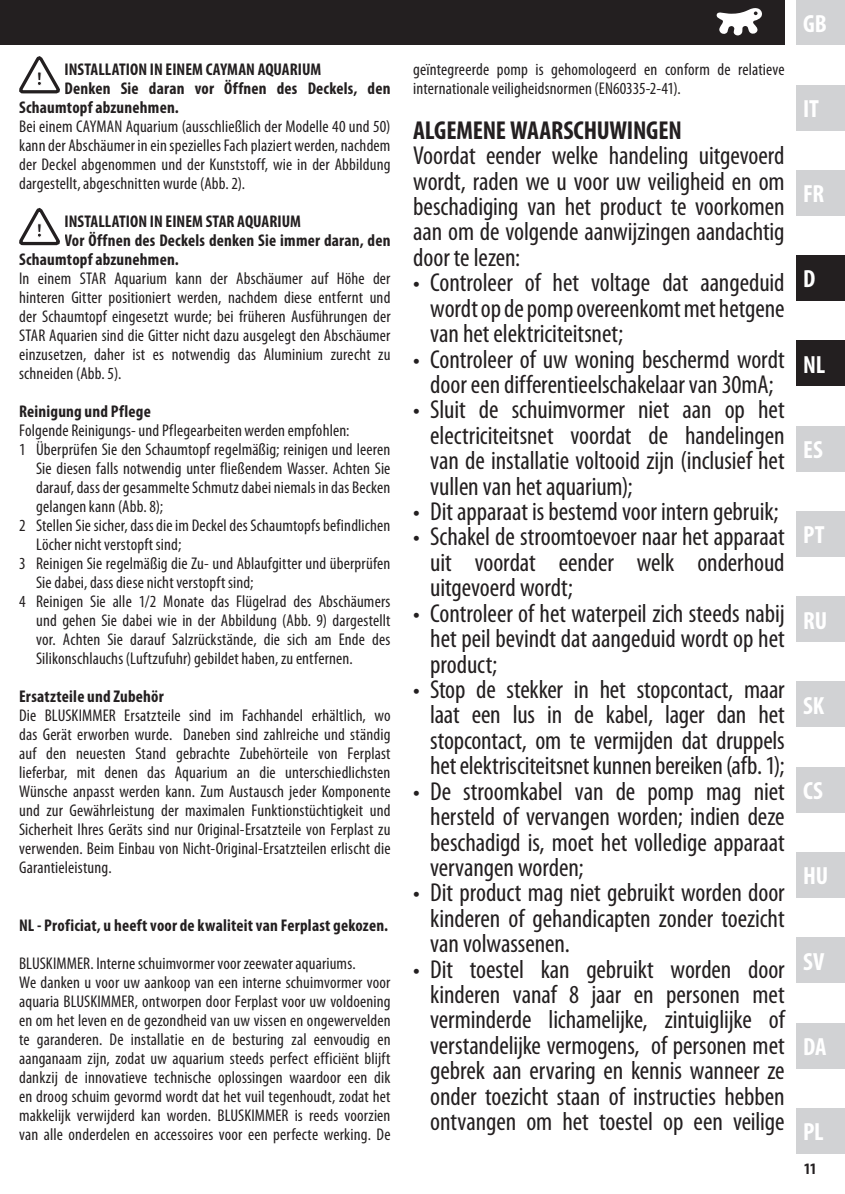
<style>
.page{position:relative;width:845px;height:1194px;background:#fff}
.page>*{position:absolute;margin:0;border:0;box-sizing:border-box;transform-origin:0 0}
.t1{font:condensed 26px/25.4px "Myriad Pro";letter-spacing:-.005em;color:#231f20;text-align:justify}
.t2{font:700 condensed 26px "Myriad Pro";letter-spacing:-.01em;color:#231f20}
.t3{font:700 condensed 25px "Myriad Pro";letter-spacing:-.005em;color:#fff}
.t4{font:condensed 17px/19px "Myriad Pro";letter-spacing:.01em;color:#231f20;text-align:justify}
.t5{font:700 condensed 17px "Myriad Pro";letter-spacing:.01em;color:#231f20}
.t6{font:700 condensed 16px "Myriad Pro";color:#231f20}
</style>
<div class="page">
<div style="left:796px;top:0;width:49px;height:45px;background:#d1d2d4"></div>
<div style="left:796px;top:1107px;width:49px;height:46px;background:#d1d2d4"></div>
<div style="left:796px;top:596px;width:49px;height:45px;background:#d1d2d4"></div>
<div style="left:796px;top:1022px;width:49px;height:46px;background:#d1d2d4"></div>
<div style="left:796px;top:937px;width:49px;height:45px;background:#d1d2d4"></div>
<div style="left:796px;top:852px;width:49px;height:45px;background:#d1d2d4"></div>
<div style="left:796px;top:767px;width:49px;height:45px;background:#d1d2d4"></div>
<div style="left:796px;top:681px;width:49px;height:46px;background:#d1d2d4"></div>
<div style="left:796px;top:426px;width:49px;height:45px;background:#d1d2d4"></div>
<div style="left:796px;top:511px;width:49px;height:45px;background:#d1d2d4"></div>
<div style="left:796px;top:340px;width:49px;height:46px;background:#231f20"></div>
<div style="left:796px;top:255px;width:49px;height:46px;background:#231f20"></div>
<div style="left:796px;top:170px;width:49px;height:45px;background:#d1d2d4"></div>
<div style="left:796px;top:85px;width:49px;height:45px;background:#d1d2d4"></div>
<div style="left:0;top:0;width:784px;height:45px;background:#231f20"></div>
<svg style="left:716px;top:8px;width:46px;height:28px"></svg>
<svg style="left:19px;top:207px;width:41px;height:39px"></svg>
<svg style="left:19px;top:56px;width:41px;height:38px"></svg>
<p class="t5" style="left:64px;top:58px;width:258px">INSTALLATION IN EINEM CAYMAN AQUARIUM</p>
<p class="t5" style="left:64px;top:77px;width:327px">Denken Sie daran vor Öffnen des Deckels, den</p>
<p class="t5" style="left:19px;top:96px;width:161px">Schaumtopf abzunehmen.</p>
<p class="t4" style="left:19px;top:116px;width:373px">Bei einem CAYMAN Aquarium (ausschließlich der Modelle 40 und 50) kann der Abschäumer in ein spezielles Fach plaziert werden, nachdem der Deckel abgenommen und der Kunststoff, wie in der Abbildung dargestellt, abgeschnitten wurde (Abb. 2).</p>
<p class="t5" style="left:64px;top:210px;width:238px">INSTALLATION IN EINEM STAR AQUARIUM</p>
<p class="t5" style="left:64px;top:229px;width:328px">Vor Öffnen des Deckels denken Sie immer daran, den</p>
<p class="t5" style="left:19px;top:248px;width:161px">Schaumtopf abzunehmen.</p>
<p class="t4" style="left:19px;top:268px;width:373px">In einem STAR Aquarium kann der Abschäumer auf Höhe der hinteren Gitter positioniert werden, nachdem diese entfernt und der Schaumtopf eingesetzt wurde; bei früheren Ausführungen der STAR Aquarien sind die Gitter nicht dazu ausgelegt den Abschäumer einzusetzen, daher ist es notwendig das Aluminium zurecht zu schneiden (Abb. 5).</p>
<p class="t5" style="left:19px;top:400px;width:133px">Reinigung und Pflege</p>
<p class="t4" style="left:19px;top:420px;width:332px">Folgende Reinigungs- und Pflegearbeiten werden empfohlen:</p>
<p class="t4" style="left:19px;top:439px;width:373px">1 Überprüfen Sie den Schaumtopf regelmäßig; reinigen und leeren</p>
<p class="t4" style="left:36px;top:458px;width:356px">Sie diesen falls notwendig unter fließendem Wasser. Achten Sie</p>
<p class="t4" style="left:36px;top:477px;width:356px">darauf, dass der gesammelte Schmutz dabei niemals in das Becken</p>
<p class="t4" style="left:36px;top:496px;width:129px">gelangen kann (Abb. 8);</p>
<p class="t4" style="left:19px;top:515px;width:373px">2 Stellen Sie sicher, dass die im Deckel des Schaumtopfs befindlichen</p>
<p class="t4" style="left:36px;top:534px;width:147px">Löcher nicht verstopft sind;</p>
<p class="t4" style="left:19px;top:553px;width:373px">3 Reinigen Sie regelmäßig die Zu- und Ablaufgitter und überprüfen</p>
<p class="t4" style="left:36px;top:572px;width:219px">Sie dabei, dass diese nicht verstopft sind;</p>
<p class="t4" style="left:19px;top:592px;width:373px">4 Reinigen Sie alle 1/2 Monate das Flügelrad des Abschäumers</p>
<p class="t4" style="left:36px;top:611px;width:356px">und gehen Sie dabei wie in der Abbildung (Abb. 9) dargestellt</p>
<p class="t4" style="left:36px;top:630px;width:356px">vor. Achten Sie darauf Salzrückstände, die sich am Ende des</p>
<p class="t4" style="left:36px;top:649px;width:318px">Silikonschlauchs (Luftzufuhr) gebildet haben, zu entfernen.</p>
<p class="t5" style="left:19px;top:686px;width:146px">Ersatzteile und Zubehör</p>
<p class="t4" style="left:19px;top:706px;width:373px">Die BLUSKIMMER Ersatzteile sind im Fachhandel erhältlich, wo das Gerät erworben wurde. Daneben sind zahlreiche und ständig auf den neuesten Stand gebrachte Zubehörteile von Ferplast lieferbar, mit denen das Aquarium an die unterschiedlichsten Wünsche anpasst werden kann. Zum Austausch jeder Komponente und zur Gewährleistung der maximalen Funktionstüchtigkeit und Sicherheit Ihres Geräts sind nur Original-Ersatzteile von Ferplast zu verwenden. Beim Einbau von Nicht-Original-Ersatzteilen erlischt die Garantieleistung.</p>
<p class="t5" style="left:19px;top:914px;width:371px">NL - Proficiat, u heeft voor de kwaliteit van Ferplast gekozen.</p>
<p class="t4" style="left:19px;top:953px;width:373px;text-align:left">BLUSKIMMER. Interne schuimvormer voor zeewater aquariums.<br>We danken u voor uw aankoop van een interne schuimvormer voor aquaria BLUSKIMMER, ontworpen door Ferplast voor uw voldoening en om het leven en de gezondheid van uw vissen en ongewervelden te garanderen. De installatie en de besturing zal eenvoudig en aanganaam zijn, zodat uw aquarium steeds perfect efficiënt blijft dankzij de innovatieve technische oplossingen waardoor een dik en droog schuim gevormd wordt dat het vuil tegenhoudt, zodat het makkelijk verwijderd kan worden. BLUSKIMMER is reeds voorzien van alle onderdelen en accessoires voor een perfecte werking. De</p>
<p class="t4" style="left:413px;top:60px;width:373px">geïntegreerde pomp is gehomologeerd en conform de relatieve internationale veiligheidsnormen (EN60335-2-41).</p>
<h1 class="t2" style="left:413px;top:114px;width:270px">ALGEMENE WAARSCHUWINGEN</h1>
<h1 class="t1" style="left:413px;top:142px;width:373px">Voordat eender welke handeling uitgevoerd wordt, raden we u voor uw veiligheid en om beschadiging van het product te voorkomen aan om de volgende aanwijzingen aandachtig door te lezen:</h1>
<h1 class="t1" style="left:430px;top:270px;width:356px;text-indent:-17px">• Controleer of het voltage dat aangeduid wordt op de pomp overeenkomt met hetgene van het elektriciteitsnet;</h1>
<h1 class="t1" style="left:413px;top:346px;width:373px;text-align:center">• Controleer of uw woning beschermd wordt door een differentieelschakelaar van 30mA;</h1>
<h1 class="t1" style="left:430px;top:397px;width:356px;text-indent:-17px">• Sluit de schuimvormer niet aan op het electriciteitsnet voordat de handelingen van de installatie voltooid zijn (inclusief het vullen van het aquarium);</h1>
<h1 class="t1" style="left:413px;top:498px;width:367px">• Dit apparaat is bestemd voor intern gebruik;</h1>
<h1 class="t1" style="left:430px;top:524px;width:356px;text-indent:-17px">• Schakel de stroomtoevoer naar het apparaat uit voordat eender welk onderhoud uitgevoerd wordt;</h1>
<h1 class="t1" style="left:430px;top:600px;width:356px;text-indent:-17px">• Controleer of het waterpeil zich steeds nabij het peil bevindt dat aangeduid wordt op het product;</h1>
<h1 class="t1" style="left:430px;top:676px;width:356px;text-indent:-17px">• Stop de stekker in het stopcontact, maar laat een lus in de kabel, lager dan het stopcontact, om te vermijden dat druppels het elektrisciteitsnet kunnen bereiken (afb. 1);</h1>
<h1 class="t1" style="left:430px;top:778px;width:356px;text-indent:-17px">• De stroomkabel van de pomp mag niet hersteld of vervangen worden; indien deze beschadigd is, moet het volledige apparaat vervangen worden;</h1>
<h1 class="t1" style="left:430px;top:879px;width:356px;text-indent:-17px">• Dit product mag niet gebruikt worden door kinderen of gehandicapten zonder toezicht van volwassenen.</h1>
<p class="t1" style="left:430px;top:955px;width:356px;text-indent:-17px">• Dit toestel kan gebruikt worden door kinderen vanaf 8 jaar en personen met verminderde lichamelijke, zintuiglijke of verstandelijke vermogens, of personen met gebrek aan ervaring en kennis wanneer ze onder toezicht staan of instructies hebben ontvangen om het toestel op een veilige</p>
<h2 class="t3" style="left:803px;top:8px;width:25px">GB</h2>
<h2 class="t3" style="left:803px;top:93px;width:17px">IT</h2>
<h2 class="t3" style="left:803px;top:178px;width:23px">FR</h2>
<h2 class="t3" style="left:803px;top:263px;width:14px">D</h2>
<h2 class="t3" style="left:803px;top:349px;width:24px">NL</h2>
<h2 class="t3" style="left:803px;top:434px;width:21px">ES</h2>
<h2 class="t3" style="left:803px;top:519px;width:23px">PT</h2>
<h2 class="t3" style="left:803px;top:604px;width:26px">RU</h2>
<h2 class="t3" style="left:803px;top:689px;width:23px">SK</h2>
<h2 class="t3" style="left:803px;top:775px;width:21px">CS</h2>
<h2 class="t3" style="left:803px;top:860px;width:27px">HU</h2>
<h2 class="t3" style="left:803px;top:945px;width:23px">SV</h2>
<h2 class="t3" style="left:803px;top:1030px;width:25px">DA</h2>
<h2 class="t3" style="left:803px;top:1115px;width:22px">PL</h2>
<p class="t6" style="left:803px;top:1158px;width:15px">11</p>
</div>
